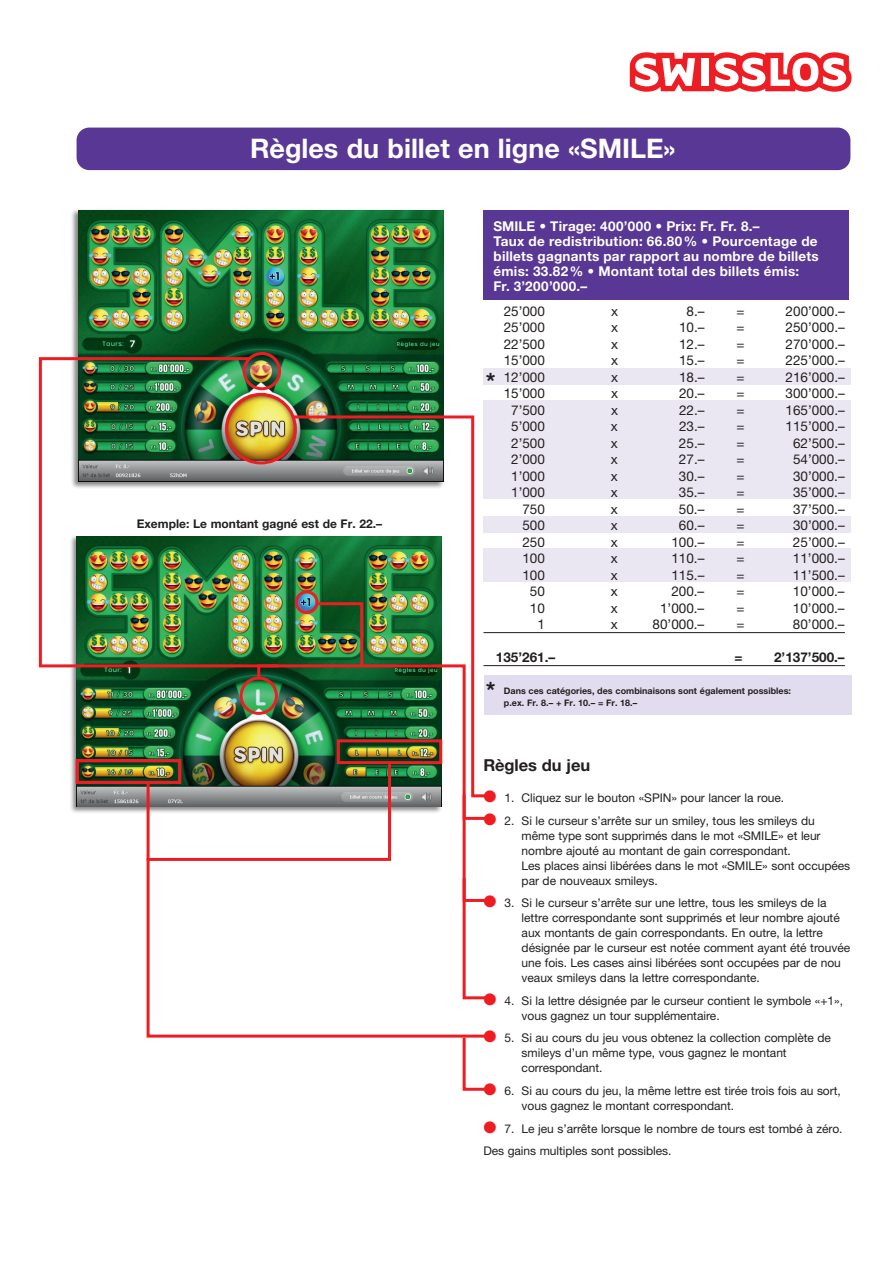
<style>
.page{position:relative;width:893px;height:1263px;background:#fff}
.page>*{position:absolute;margin:0;border:0;box-sizing:border-box;transform-origin:0 0}
.t1{font:700 27px "Helvetica Neue LT Std";color:#fff}
.t2{font:700 24px "Helvetica Neue LT Std";color:#231f20}
.t3{font:700 16.5px "Helvetica Neue LT Std";letter-spacing:-.005em;color:#231f20}
.t4{font:13.5px "Helvetica Neue LT Std";color:#231f20}
.t5{font:700 13.5px/15px "Helvetica Neue LT Std";letter-spacing:.02em;color:#fff}
.t6{font:13.5px/16.5px "Helvetica Neue LT Std";color:#242021;text-align:right}
.t7{font:700 13.5px "Helvetica Neue LT Std";color:#231f20}
.t8{font:12px/15px "Helvetica Neue LT Std";letter-spacing:-.005em;color:#231f20}
.t9{font:700 12px "Helvetica Neue LT Std";color:#231f20}
.t10{font:700 9px/12px "Helvetica Neue LT Std";color:#231f20}
.s1{color:#ee1d23}
</style>
<div class="page">
<img style="left:77px;top:536px;width:213px;height:270px">
<div style="left:483px;top:548px;width:367px;height:34px;background:#ebe7f2"></div>
<div style="left:483px;top:516px;width:367px;height:16px;background:#ebe7f2"></div>
<div style="left:483px;top:401px;width:367px;height:98px;background:#ebe7f2"></div>
<div style="left:483px;top:368px;width:367px;height:17px;background:#ebe7f2"></div>
<div style="left:70px;top:208px;width:375px;height:281px;background:#231f20;opacity:.55"></div>
<img style="left:78px;top:210px;width:365px;height:271px">
<div style="left:77px;top:128px;width:773px;height:42px;background:#593795;border-radius:13px"></div>
<svg style="left:630px;top:52px;width:222px;height:40px"></svg>
<hr style="left:483px;top:632px;width:362px;height:1px;background:#231f20">
<hr style="left:483px;top:665px;width:362px;height:1px;background:#231f20">
<div style="left:483px;top:210px;width:366px;height:89px;background:#593795"></div>
<div style="left:484px;top:675px;width:367px;height:40px;background:#e2ddee"></div>
<img style="left:290px;top:414px;width:204px;height:253px">
<img style="left:38px;top:356px;width:243px;height:313px">
<svg style="left:146px;top:1001px;width:315px;height:37px"></svg>
<div style="left:295px;top:590px;width:24px;height:24px;border:3px solid #ee1d23;border-radius:50%"></div>
<div style="left:76px;top:759px;width:105px;height:25px;border:3px solid #ee1d23"></div>
<img style="left:144px;top:601px;width:349px;height:400px">
<svg style="left:461px;top:1034px;width:30px;height:57px"></svg>
<div style="left:243px;top:352px;width:38px;height:38px;border:3px solid #ee1d23;border-radius:50%"></div>
<h1 class="t1" style="left:250px;top:132px;width:427px">Règles du billet en ligne «SMILE»</h1>
<p class="t9" style="left:137px;top:516px;width:247px">Exemple: Le montant gagné est de Fr. 22.–</p>
<p class="t5" style="left:493px;top:218px;width:327px">SMILE • Tirage: 400’000 • Prix: Fr. Fr. 8.–<br>Taux de redistribution: 66.80% • Pourcentage de billets gagnants par rapport au nombre de billets émis: 33.82% • Montant total des billets émis:<br>Fr. 3’200’000.–</p>
<p class="t4" style="left:611px;top:303px;width:8px">x</p>
<p class="t4" style="left:687px;top:303px;width:20px">8.–</p>
<p class="t4" style="left:737px;top:303px;width:10px">=</p>
<p class="t4" style="left:786px;top:303px;width:61px">200’000.–</p>
<p class="t4" style="left:611px;top:319px;width:8px">x</p>
<p class="t4" style="left:679px;top:319px;width:27px">10.–</p>
<p class="t4" style="left:737px;top:319px;width:10px">=</p>
<p class="t4" style="left:786px;top:319px;width:61px">250’000.–</p>
<p class="t4" style="left:611px;top:336px;width:8px">x</p>
<p class="t4" style="left:679px;top:336px;width:27px">12.–</p>
<p class="t4" style="left:737px;top:336px;width:10px">=</p>
<p class="t4" style="left:786px;top:336px;width:61px">270’000.–</p>
<p class="t4" style="left:611px;top:352px;width:8px">x</p>
<p class="t4" style="left:679px;top:352px;width:27px">15.–</p>
<p class="t4" style="left:737px;top:352px;width:10px">=</p>
<p class="t4" style="left:786px;top:352px;width:61px">225’000.–</p>
<p class="t4" style="left:611px;top:369px;width:8px">x</p>
<p class="t4" style="left:679px;top:369px;width:27px">18.–</p>
<p class="t4" style="left:737px;top:369px;width:10px">=</p>
<p class="t4" style="left:786px;top:369px;width:61px">216’000.–</p>
<p class="t4" style="left:611px;top:385px;width:8px">x</p>
<p class="t4" style="left:679px;top:385px;width:27px">20.–</p>
<p class="t4" style="left:737px;top:385px;width:10px">=</p>
<p class="t4" style="left:786px;top:385px;width:61px">300’000.–</p>
<p class="t4" style="left:611px;top:402px;width:8px">x</p>
<p class="t4" style="left:679px;top:402px;width:27px">22.–</p>
<p class="t4" style="left:737px;top:402px;width:10px">=</p>
<p class="t4" style="left:786px;top:402px;width:61px">165’000.–</p>
<p class="t4" style="left:611px;top:418px;width:8px">x</p>
<p class="t4" style="left:679px;top:418px;width:27px">23.–</p>
<p class="t4" style="left:736px;top:418px;width:10px">=</p>
<p class="t4" style="left:785px;top:418px;width:61px">115’000.–</p>
<p class="t4" style="left:611px;top:435px;width:8px">x</p>
<p class="t4" style="left:679px;top:435px;width:27px">25.–</p>
<p class="t4" style="left:736px;top:435px;width:10px">=</p>
<p class="t4" style="left:793px;top:435px;width:53px">62’500.–</p>
<p class="t4" style="left:611px;top:451px;width:8px">x</p>
<p class="t4" style="left:679px;top:451px;width:27px">27.–</p>
<p class="t4" style="left:736px;top:451px;width:10px">=</p>
<p class="t4" style="left:793px;top:451px;width:53px">54’000.–</p>
<p class="t4" style="left:611px;top:468px;width:8px">x</p>
<p class="t4" style="left:679px;top:468px;width:27px">30.–</p>
<p class="t4" style="left:736px;top:468px;width:10px">=</p>
<p class="t4" style="left:793px;top:468px;width:53px">30’000.–</p>
<p class="t4" style="left:611px;top:484px;width:8px">x</p>
<p class="t4" style="left:679px;top:484px;width:27px">35.–</p>
<p class="t4" style="left:736px;top:484px;width:10px">=</p>
<p class="t4" style="left:793px;top:484px;width:53px">35’000.–</p>
<p class="t4" style="left:611px;top:501px;width:8px">x</p>
<p class="t4" style="left:679px;top:501px;width:27px">50.–</p>
<p class="t4" style="left:736px;top:501px;width:10px">=</p>
<p class="t4" style="left:793px;top:501px;width:53px">37’500.–</p>
<p class="t4" style="left:611px;top:517px;width:8px">x</p>
<p class="t4" style="left:679px;top:517px;width:27px">60.–</p>
<p class="t4" style="left:736px;top:517px;width:10px">=</p>
<p class="t4" style="left:793px;top:517px;width:53px">30’000.–</p>
<p class="t4" style="left:611px;top:534px;width:8px">x</p>
<p class="t4" style="left:671px;top:534px;width:35px">100.–</p>
<p class="t4" style="left:736px;top:534px;width:10px">=</p>
<p class="t4" style="left:793px;top:534px;width:53px">25’000.–</p>
<p class="t4" style="left:611px;top:550px;width:8px">x</p>
<p class="t4" style="left:671px;top:550px;width:35px">110.–</p>
<p class="t4" style="left:736px;top:550px;width:10px">=</p>
<p class="t4" style="left:793px;top:550px;width:53px">11’000.–</p>
<p class="t4" style="left:611px;top:567px;width:8px">x</p>
<p class="t4" style="left:671px;top:567px;width:35px">115.–</p>
<p class="t4" style="left:736px;top:567px;width:10px">=</p>
<p class="t4" style="left:793px;top:567px;width:53px">11’500.–</p>
<p class="t4" style="left:611px;top:583px;width:8px">x</p>
<p class="t4" style="left:671px;top:583px;width:35px">200.–</p>
<p class="t4" style="left:736px;top:583px;width:10px">=</p>
<p class="t4" style="left:793px;top:583px;width:53px">10’000.–</p>
<p class="t4" style="left:611px;top:600px;width:8px">x</p>
<p class="t4" style="left:660px;top:600px;width:46px">1’000.–</p>
<p class="t4" style="left:736px;top:600px;width:10px">=</p>
<p class="t4" style="left:793px;top:600px;width:53px">10’000.–</p>
<p class="t4" style="left:611px;top:616px;width:8px">x</p>
<p class="t4" style="left:653px;top:616px;width:53px">80’000.–</p>
<p class="t4" style="left:736px;top:616px;width:10px">=</p>
<p class="t4" style="left:793px;top:616px;width:53px">80’000.–</p>
<p class="t7" style="left:496px;top:649px;width:61px">135’261.–</p>
<p class="t7" style="left:734px;top:649px;width:10px">=</p>
<p class="t7" style="left:774px;top:649px;width:72px">2’137’500.–</p>
<h2 class="t2" style="left:486px;top:675px;width:11px">*</h2>
<p class="t10" style="left:504px;top:685px;width:289px">Dans ces catégories, des combinaisons sont également possibles: p.ex. Fr. 8.– + Fr. 10.– = Fr. 18.–</p>
<p class="t6" style="left:504px;top:302px;width:43px">25’000<br>25’000<br>22’500<br>15’000<br>12’000<br>15’000<br>7’500<br>5’000<br>2’500<br>2’000<br>1’000<br>1’000<br>750<br>500<br>250<br>100<br>100<br>50<br>10<br>1</p>
<h2 class="t2" style="left:486px;top:366px;width:11px">*</h2>
<h3 class="t3" style="left:483px;top:755px;width:108px">Règles du jeu</h3>
<p class="t8" style="left:483px;top:790px;width:302px"><span class="s1">●</span> 1. Cliquez sur le bouton «SPIN» pour lancer la roue.</p>
<p class="t8" style="left:522px;top:813px;width:330px;text-indent:-38px"><span class="s1">●</span> 2. Si le curseur s’arrête sur un smiley, tous les smileys du même type sont supprimés dans le mot «SMILE» et leur nombre ajouté au montant de gain correspondant.<br>Les places ainsi libérées dans le mot «SMILE» sont occupées par de nouveaux smileys.</p>
<p class="t8" style="left:522px;top:895px;width:330px;text-indent:-38px"><span class="s1">●</span> 3. Si le curseur s’arrête sur une lettre, tous les smileys de la lettre correspondante sont supprimés et leur nombre ajouté aux montants de gain correspondants. En outre, la lettre désignée par le curseur est notée comment ayant été trouvée une fois. Les cases ainsi libérées sont occupées par de nou veaux smileys dans la lettre correspondante.</p>
<p class="t8" style="left:522px;top:993px;width:323px;text-indent:-38px"><span class="s1">●</span> 4. Si la lettre désignée par le curseur contient le symbole «+1», vous gagnez un tour supplémentaire.</p>
<p class="t8" style="left:522px;top:1030px;width:311px;text-indent:-38px"><span class="s1">●</span> 5. Si au cours du jeu vous obtenez la collection complète de smileys d’un même type, vous gagnez le montant correspondant.</p>
<p class="t8" style="left:522px;top:1083px;width:321px;text-indent:-38px"><span class="s1">●</span> 6. Si au cours du jeu, la même lettre est tirée trois fois au sort, vous gagnez le montant correspondant.</p>
<p class="t8" style="left:483px;top:1117px;width:361px;line-height:22.5px"><span class="s1">●</span> 7. Le jeu s’arrête lorsque le nombre de tours est tombé à zéro.<br>Des gains multiples sont possibles.</p>
</div>
